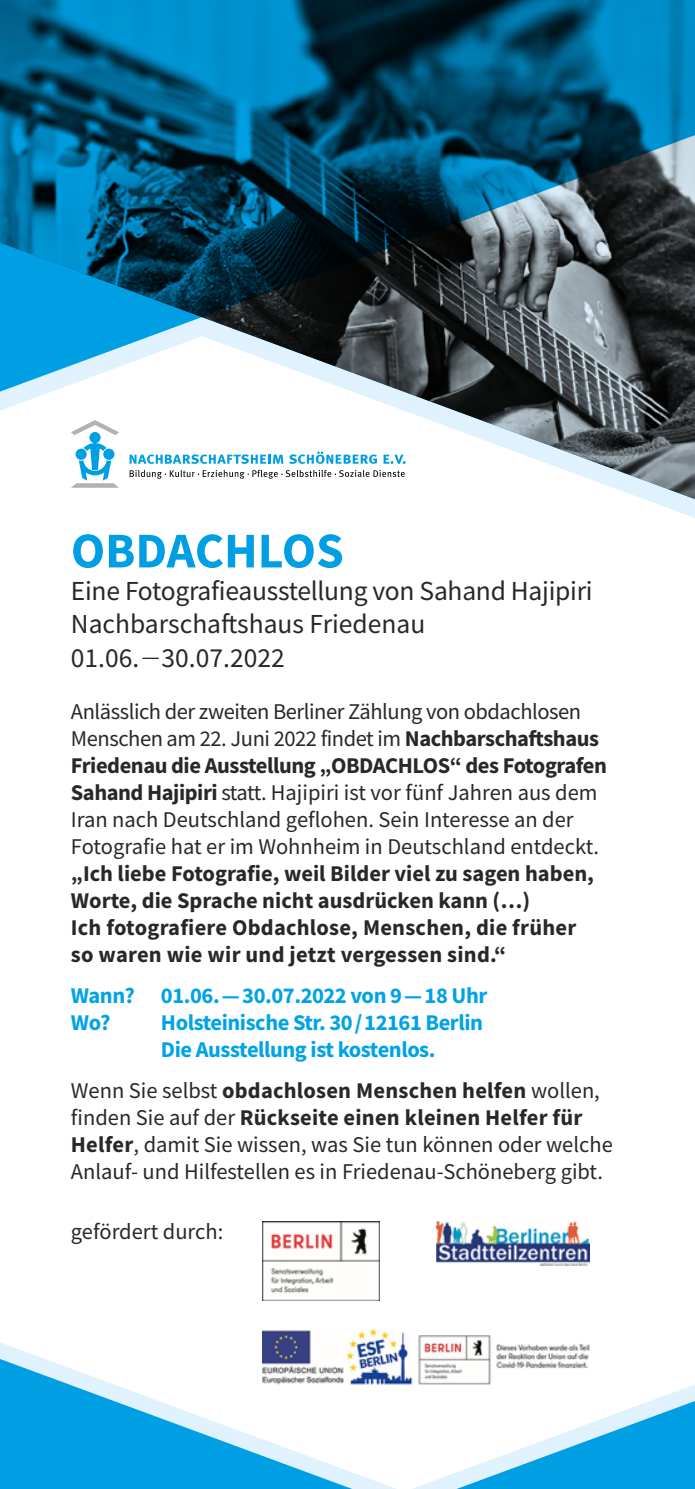
<style>
.page{position:relative;width:695px;height:1489px;background:#fff}
.page>*{position:absolute;margin:0;border:0;box-sizing:border-box;transform-origin:0 0}
.t1{font:700 50px "Source Sans Pro";color:#009fe3}
.t2{font:27.5px/33px "Source Sans Pro";letter-spacing:-.01em;color:#282827}
.t3{font:22.5px/27px "Source Sans Pro";color:#282827}
.t4{font:700 22.5px/27px "Source Sans Pro";color:#282827}
.t5{font:700 22.5px/27px "Source Sans Pro";letter-spacing:-.02em;color:#00a3e6}
.s1{font-size:22.5px}
.s2{font-weight:700}
</style>
<div class="page">
<img style="left:437px;top:1221px;width:152px;height:43px">
<img style="left:262px;top:1328px;width:327px;height:57px">
<img style="left:262px;top:1221px;width:117px;height:78px">
<img style="left:0;top:0;width:694px;height:500px">
<svg style="left:0;top:1342px;width:397px;height:146px"></svg>
<svg style="left:411px;top:1384px;width:283px;height:104px"></svg>
<svg style="left:0;top:1358px;width:352px;height:130px;fill:#009fe3"></svg>
<h1 class="t1" style="left:71px;top:517px;width:274px">OBDACHLOS</h1>
<p class="t2" style="left:71px;top:574px;width:523px">Eine Fotografieausstellung von Sahand Hajipiri<br>Nachbarschaftshaus Friedenau<br>01.06.<span class="s1">―</span>30.07.2022</p>
<p class="t3" style="left:71px;top:697px;width:537px">Anlässlich der zweiten Berliner Zählung von obdachlosen Menschen am 22. Juni 2022 findet im <span class="s2">Nachbarschaftshaus Friedenau die Ausstellung „OBDACHLOS“ des Fotografen Sahand Hajipiri</span> statt. Hajipiri ist vor fünf Jahren aus dem Iran nach Deutschland geflohen. Sein Interesse an der Fotografie hat er im Wohnheim in Deutschland entdeckt.</p>
<p class="t4" style="left:71px;top:859px;width:524px">„Ich liebe Fotografie, weil Bilder viel zu sagen haben, Worte, die Sprache nicht ausdrücken kann (…)<br>Ich fotografiere Obdachlose, Menschen, die früher so waren wie wir und jetzt vergessen sind.“</p>
<p class="t5" style="left:71px;top:981px;width:418px">Wann? 01.06.―30.07.2022 von 9―18 Uhr<br>Wo?</p>
<p class="t5" style="left:161px;top:1008px;width:323px">Holsteinische Str. 30/12161 Berlin<br>Die Ausstellung ist kostenlos.</p>
<p class="t3" style="left:71px;top:1077px;width:543px">Wenn Sie selbst <span class="s2">obdachlosen Menschen helfen</span> wollen, finden Sie auf der <span class="s2">Rückseite einen kleinen Helfer für Helfer</span>, damit Sie wissen, was Sie tun können oder welche Anlauf- und Hilfestellen es in Friedenau-Schöneberg gibt.</p>
<p class="t3" style="left:71px;top:1217px;width:154px">gefördert durch:</p>
</div>
